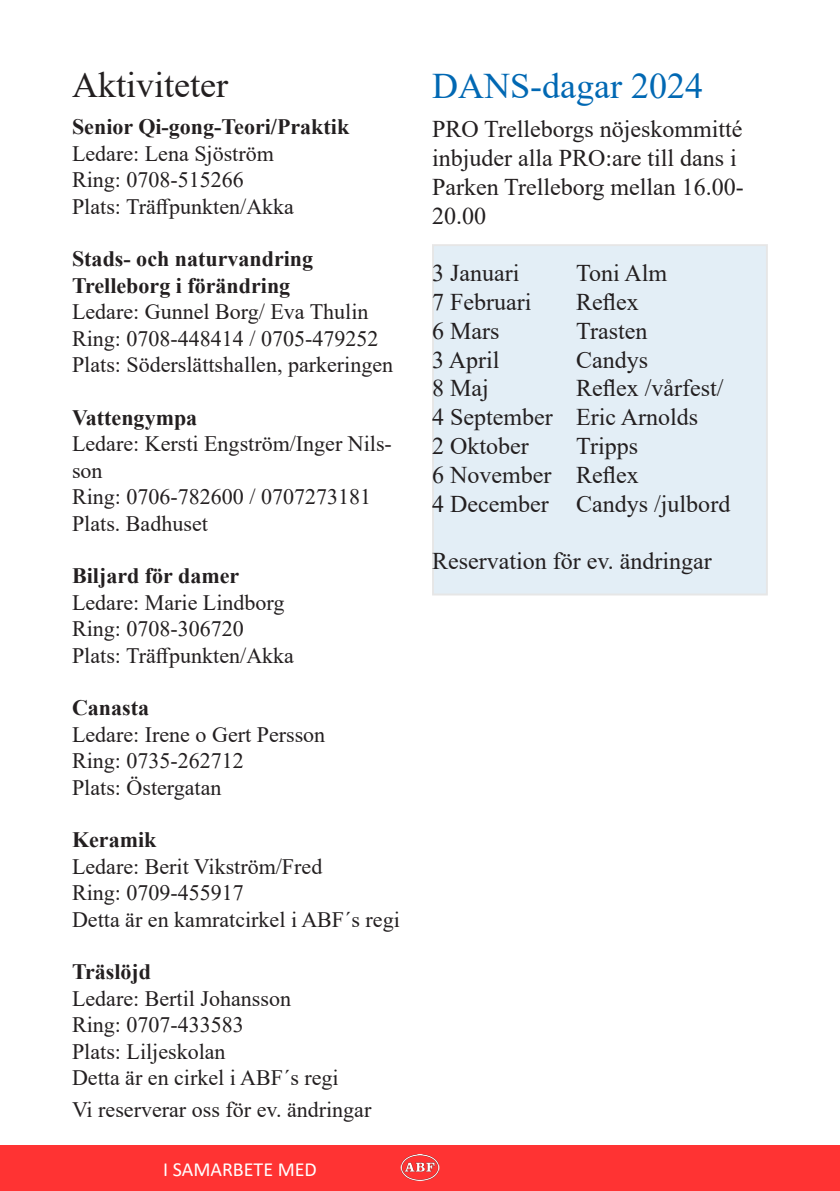
<style>
.page{position:relative;width:840px;height:1191px;background:#fff}
.page>*{position:absolute;margin:0;border:0;box-sizing:border-box;transform-origin:0 0}
.t1{font:36px "Times New Roman";color:#0168b3}
.t2{font:36px "Times New Roman";color:#231f20}
.t3{font:24px/28.8px "Times New Roman";color:#231f20}
.t4{font:22px/26.4px "Times New Roman";color:#231f20}
.t5{font:700 22px "Times New Roman";color:#231f20}
.t6{font:20px "Calibri";color:#fff}
</style>
<div class="page">
<div style="left:433px;top:245px;width:333px;height:349px;background:#e3eef6"></div>
<div style="left:0;top:1145px;width:839px;height:46px;background:#f33"></div>
<img style="left:400px;top:1154px;width:40px;height:28px">
<p class="t2" style="left:72px;top:60px;width:157px">Aktiviteter</p>
<p class="t5" style="left:72px;top:111px;width:278px">Senior Qi-gong-Teori/Praktik</p>
<p class="t4" style="left:72px;top:139px;width:203px">Ledare: Lena Sjöström</p>
<p class="t4" style="left:72px;top:166px;width:173px">Ring: 0708-515266</p>
<p class="t4" style="left:72px;top:192px;width:223px">Plats: Träffpunkten/Akka</p>
<p class="t5" style="left:72px;top:243px;width:242px">Stads- och naturvandring</p>
<p class="t5" style="left:72px;top:269px;width:219px">Trelleborg i förändring</p>
<p class="t4" style="left:72px;top:298px;width:298px">Ledare: Gunnel Borg/ Eva Thulin</p>
<p class="t4" style="left:72px;top:324px;width:308px">Ring: 0708-448414 / 0705-479252</p>
<p class="t4" style="left:72px;top:351px;width:322px">Plats: Söderslättshallen, parkeringen</p>
<p class="t5" style="left:72px;top:401px;width:127px">Vattengympa</p>
<p class="t4" style="left:72px;top:430px;width:321px">Ledare: Kersti Engström/Inger Nils&shy;son</p>
<p class="t4" style="left:72px;top:483px;width:300px">Ring: 0706-782600 / 0707273181</p>
<p class="t4" style="left:72px;top:509px;width:137px">Plats. Badhuset</p>
<p class="t5" style="left:72px;top:560px;width:169px">Biljard för damer</p>
<p class="t4" style="left:72px;top:588px;width:214px">Ledare: Marie Lindborg</p>
<p class="t4" style="left:72px;top:615px;width:173px">Ring: 0708-306720</p>
<p class="t4" style="left:72px;top:641px;width:223px">Plats: Träffpunkten/Akka</p>
<p class="t5" style="left:72px;top:692px;width:78px">Canasta</p>
<p class="t4" style="left:72px;top:720px;width:254px">Ledare: Irene o Gert Persson</p>
<p class="t4" style="left:72px;top:747px;width:173px">Ring: 0735-262712</p>
<p class="t4" style="left:72px;top:773px;width:151px">Plats: Östergatan</p>
<p class="t5" style="left:72px;top:824px;width:86px">Keramik</p>
<p class="t4" style="left:72px;top:852px;width:252px">Ledare: Berit Vikström/Fred</p>
<p class="t4" style="left:72px;top:879px;width:173px">Ring: 0709-455917</p>
<p class="t4" style="left:72px;top:905px;width:329px">Detta är en kamratcirkel i ABF´s regi</p>
<p class="t5" style="left:72px;top:956px;width:81px">Träslöjd</p>
<p class="t4" style="left:72px;top:984px;width:220px">Ledare: Bertil Johansson</p>
<p class="t4" style="left:72px;top:1011px;width:173px">Ring: 0707-433583</p>
<p class="t4" style="left:72px;top:1037px;width:155px">Plats: Liljeskolan</p>
<p class="t4" style="left:72px;top:1063px;width:268px">Detta är en cirkel i ABF´s regi</p>
<p class="t4" style="left:72px;top:1095px;width:301px">Vi reserverar oss för ev. ändringar</p>
<p class="t6" style="left:163px;top:1155px;width:155px">I SAMARBETE MED</p>
<p class="t1" style="left:432px;top:61px;width:272px">DANS-dagar 2024</p>
<p class="t3" style="left:432px;top:114px;width:313px">PRO Trelleborgs nöjeskommitté inbjuder alla PRO:are till dans i<br>Parken Trelleborg mellan 16.00-<br>20.00</p>
<p class="t3" style="left:432px;top:258px;width:89px">3 Januari</p>
<p class="t3" style="left:576px;top:258px;width:93px">Toni Alm</p>
<p class="t3" style="left:432px;top:287px;width:101px">7 Februari</p>
<p class="t3" style="left:576px;top:287px;width:64px">Reflex</p>
<p class="t3" style="left:432px;top:316px;width:69px">6 Mars</p>
<p class="t3" style="left:576px;top:316px;width:73px">Trasten</p>
<p class="t3" style="left:432px;top:344px;width:69px">3 April</p>
<p class="t3" style="left:576px;top:344px;width:73px">Candys</p>
<p class="t3" style="left:432px;top:373px;width:58px">8 Maj</p>
<p class="t3" style="left:576px;top:373px;width:149px">Reflex /vårfest/</p>
<p class="t3" style="left:432px;top:402px;width:267px">4 September Eric Arnolds</p>
<p class="t3" style="left:432px;top:431px;width:98px">2 Oktober</p>
<p class="t3" style="left:576px;top:431px;width:63px">Tripps</p>
<p class="t3" style="left:432px;top:460px;width:208px">6 November Reflex</p>
<p class="t3" style="left:432px;top:488px;width:300px">4 December Candys /julbord</p>
<p class="t3" style="left:432px;top:546px;width:281px">Reservation för ev. ändringar</p>
</div>
